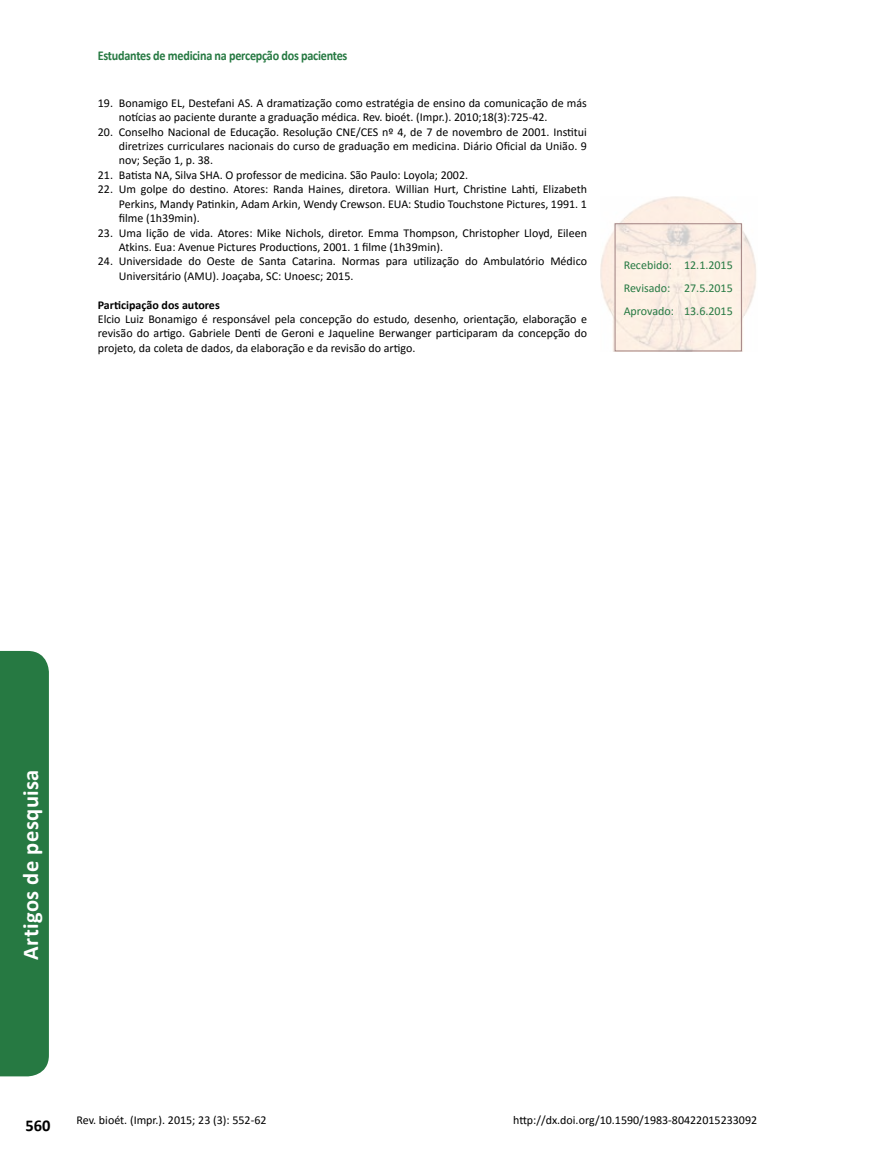
<style>
.page{position:relative;width:872px;height:1170px;background:#fff}
.page>*{position:absolute;margin:0;border:0;box-sizing:border-box;transform-origin:0 0}
.t1{font:700 22.5px "Calibri";letter-spacing:.02em;color:#fff}
.t2{font:700 16.5px "Calibri";color:#000}
.t3{font:700 13.5px "Calibri";letter-spacing:-.02em;color:#267942;scale:.9 1}
.t4{font:12px/14.4px "Calibri";color:#000}
.t5{font:12px/23px "Calibri";color:#267942;text-align:justify}
.t6{font:700 12px "Calibri";color:#000}
</style>
<div class="page">
<img style="left:600px;top:196px;width:156px;height:156px">
<div style="left:615px;top:223px;width:126px;height:128px;border:1px solid #a38483"></div>
<div style="left:0;top:651px;width:49px;height:425px;background:#267942"></div>
<p class="t3" style="left:98px;top:46px;width:279px">Estudantes de medicina na percepção dos pacientes</p>
<p class="t4" style="left:119px;top:95px;width:469px;text-indent:-21px">19. Bonamigo EL, Destefani AS. A dramatização como estratégia de ensino da comunicação de más notícias ao paciente durante a graduação médica. Rev. bioét. (Impr.). 2010;18(3):725-42.</p>
<p class="t4" style="left:119px;top:124px;width:469px;text-align:justify;text-indent:-21px">20. Conselho Nacional de Educação. Resolução CNE/CES nº 4, de 7 de novembro de 2001. Institui diretrizes curriculares nacionais do curso de graduação em medicina. Diário Oficial da União. 9 nov; Seção 1, p. 38.</p>
<p class="t4" style="left:98px;top:167px;width:372px">21. Batista NA, Silva SHA. O professor de medicina. São Paulo: Loyola; 2002.</p>
<p class="t4" style="left:119px;top:182px;width:469px;text-align:justify;text-indent:-21px">22. Um golpe do destino. Atores: Randa Haines, diretora. Willian Hurt, Christine Lahti, Elizabeth Perkins, Mandy Patinkin, Adam Arkin, Wendy Crewson. EUA: Studio Touchstone Pictures, 1991. 1 filme (1h39min).</p>
<p class="t4" style="left:119px;top:225px;width:469px;text-indent:-21px">23. Uma lição de vida. Atores: Mike Nichols, diretor. Emma Thompson, Christopher Lloyd, Eileen<br>Atkins. Eua: Avenue Pictures Productions, 2001. 1 filme (1h39min).</p>
<p class="t4" style="left:119px;top:254px;width:469px;text-indent:-21px">24. Universidade do Oeste de Santa Catarina. Normas para utilização do Ambulatório Médico<br>Universitário (AMU). Joaçaba, SC: Unoesc; 2015.</p>
<p class="t6" style="left:98px;top:296px;width:123px">Participação dos autores</p>
<p class="t4" style="left:98px;top:311px;width:490px;text-align:justify">Elcio Luiz Bonamigo é responsável pela concepção do estudo, desenho, orientação, elaboração e revisão do artigo. Gabriele Denti de Geroni e Jaqueline Berwanger participaram da concepção do projeto, da coleta de dados, da elaboração e da revisão do artigo.</p>
<p class="t5" style="left:623px;top:253px;width:111px">Recebido: 12.1.2015<br>Revisado: 27.5.2015<br>Aprovado: 13.6.2015</p>
<h1 class="t1" style="left:15px;top:959px;width:192px;rotate:-90deg">Artigos de pesquisa</h1>
<h2 class="t2" style="left:26px;top:1113px;width:27px">560</h2>
<p class="t4" style="left:77px;top:1112px;width:191px">Rev. bioét. (Impr.). 2015; 23 (3): 552-62</p>
<p class="t4" style="left:513px;top:1112px;width:245px">http://dx.doi.org/10.1590/1983-80422015233092</p>
</div>
